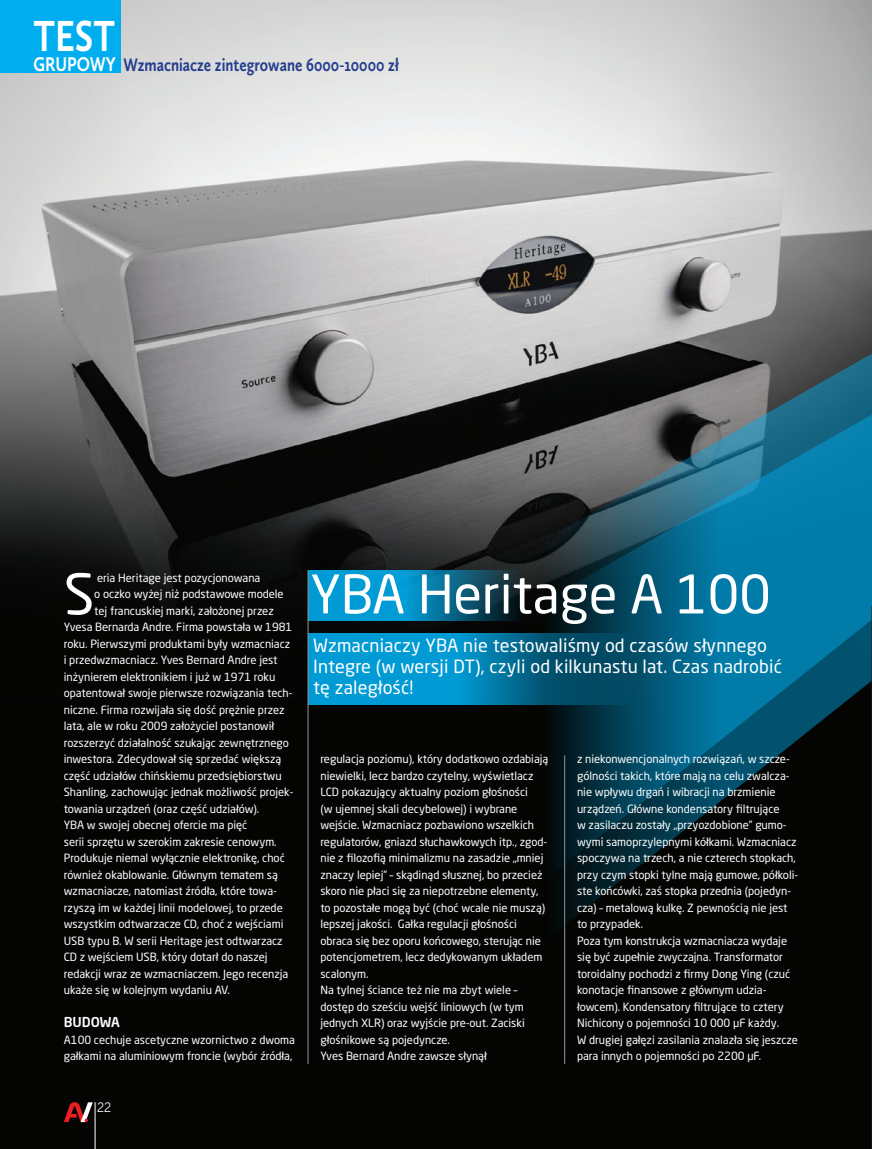
<style>
.page{position:relative;width:872px;height:1149px;background:#fff}
.page>*{position:absolute;margin:0;border:0;box-sizing:border-box;transform-origin:0 0}
.TXT{font:55.65px "Neo Sans Pro";color:#fff}
.TYTUL_N{font:52.5px "Neo Sans Pro";letter-spacing:-.005em;color:#fff}
.Belka_gorna{font:700 45px "Calluna Sans";color:#fff;scale:.8 1}
.Belka_gorna-2{font:700 18.75px "Calluna Sans";color:#253f8e;scale:.8 1}
.LEAD{font:18px/21px "Neo Sans Pro";letter-spacing:.01em;color:#fff}
.srodtytul{font:500 13.5px "Neo Sans Pro";letter-spacing:-.005em;color:#fff}
.t1{font:12.9px "Benton Sans P";color:#fff;scale:.93 1}
.TXT-2{font:11.25px/16.5px "Neo Sans Pro";letter-spacing:-.005em;color:#fff}
.s1{font-size:20.7px;color:#fff}
</style>
<div class="page">
<img style="left:0;top:0;width:872px;height:1148px">
<svg style="left:308px;top:353px;width:564px;height:61px;background:#636a6c"></svg>
<svg style="left:308px;top:414px;width:564px;height:714px;background:#0c2d38"></svg>
<svg style="left:871px;top:606px;width:1px;height:542px"></svg>
<svg style="left:64px;top:1101px;width:29px;height:20px"></svg>
<hr style="left:95px;top:1101px;width:1px;height:47px;background:#fff">
<div style="left:0;top:0;width:121px;height:72px;background:#00aeef"></div>
<p class="Belka_gorna" style="left:33px;top:8px;width:104px">TEST</p>
<p class="Belka_gorna-2" style="left:33px;top:53px;width:458px"><span class="s1">GRUPOWY</span> Wzmacniacze zintegrowane 6000-10000 zł</p>
<p class="TXT" style="left:64px;top:560px;width:32px">S</p>
<p class="TXT-2" style="left:97px;top:569px;width:165px">eria Heritage jest pozycjonowana</p>
<p class="TXT-2" style="left:94px;top:585px;width:191px">o oczko wyżej niż podstawowe modele</p>
<p class="TXT-2" style="left:94px;top:602px;width:181px">tej francuskiej marki, założonej przez</p>
<p class="TXT-2" style="left:64px;top:618px;width:230px">Yvesa Bernarda Andre. Firma powstała w 1981</p>
<p class="TXT-2" style="left:64px;top:635px;width:228px">roku. Pierwszymi produktami były wzmacniacz</p>
<p class="TXT-2" style="left:64px;top:651px;width:215px">i przedwzmacniacz. Yves Bernard Andre jest</p>
<p class="TXT-2" style="left:64px;top:668px;width:213px">inżynierem elektronikiem i już w 1971 roku</p>
<p class="TXT-2" style="left:64px;top:684px;width:230px">opatentował swoje pierwsze rozwiązania tech-</p>
<p class="TXT-2" style="left:64px;top:701px;width:222px">niczne. Firma rozwijała się dość prężnie przez</p>
<p class="TXT-2" style="left:64px;top:717px;width:212px">lata, ale w roku 2009 założyciel postanowił</p>
<p class="TXT-2" style="left:64px;top:734px;width:227px">rozszerzyć działalność szukając zewnętrznego</p>
<p class="TXT-2" style="left:64px;top:750px;width:219px">inwestora. Zdecydował się sprzedać większą</p>
<p class="TXT-2" style="left:64px;top:767px;width:219px">część udziałów chińskiemu przedsiębiorstwu</p>
<p class="TXT-2" style="left:64px;top:783px;width:231px">Shanling, zachowując jednak możliwość projek-</p>
<p class="TXT-2" style="left:64px;top:800px;width:197px">towania urządzeń (oraz część udziałów).</p>
<p class="TXT-2" style="left:64px;top:816px;width:226px">YBA w swojej obecnej ofercie ma pięć<br>serii sprzętu w szerokim zakresie cenowym.<br>Produkuje niemal wyłącznie elektronikę, choć również okablowanie. Głównym tematem są wzmacniacze, natomiast źródła, które towa&shy;rzyszą im w każdej linii modelowej, to przede wszystkim odtwarzacze CD, choć z wejściami USB typu B. W serii Heritage jest odtwarzacz CD z wejściem USB, który dotarł do naszej redakcji wraz ze wzmacniaczem. Jego recenzja ukaże się w kolejnym wydaniu AV.</p>
<p class="srodtytul" style="left:64px;top:1013px;width:57px">BUDOWA</p>
<p class="TXT-2" style="left:64px;top:1031px;width:233px">A100 cechuje ascetyczne wzornictwo z dwoma gałkami na aluminiowym froncie (wybór źródła,</p>
<p class="t1" style="left:97px;top:1098px;width:17px">22</p>
<p class="TYTUL_N" style="left:310px;top:562px;width:462px">YBA Heritage A 100</p>
<p class="LEAD" style="left:313px;top:634px;width:470px">Wzmacniaczy YBA nie testowaliśmy od czasów słynnego<br>Integre (w wersji DT), czyli od kilkunastu lat. Czas nadrobić tę zaległość!</p>
<p class="TXT-2" style="left:320px;top:750px;width:229px">regulacja poziomu), który dodatkowo ozdabiają niewielki, lecz bardzo czytelny, wyświetlacz LCD pokazujący aktualny poziom głośności<br>(w ujemnej skali decybelowej) i wybrane wejście. Wzmacniacz pozbawiono wszelkich regulatorów, gniazd słuchawkowych itp., zgod&shy;nie z filozofią minimalizmu na zasadzie „mniej znaczy lepiej” – skądinąd słusznej, bo przecież skoro nie płaci się za niepotrzebne elementy, to pozostałe mogą być (choć wcale nie muszą) lepszej jakości. Gałka regulacji głośności obraca się bez oporu końcowego, sterując nie potencjometrem, lecz dedykowanym układem scalonym.</p>
<p class="TXT-2" style="left:320px;top:981px;width:206px">Na tylnej ściance też nie ma zbyt wiele – dostęp do sześciu wejść liniowych (w tym jednych XLR) oraz wyjście pre-out. Zaciski głośnikowe są pojedyncze.</p>
<p class="TXT-2" style="left:320px;top:1047px;width:168px">Yves Bernard Andre zawsze słynął</p>
<p class="TXT-2" style="left:577px;top:750px;width:223px">z niekonwencjonalnych rozwiązań, w szcze&shy;gólności takich, które mają na celu zwalcza&shy;nie wpływu drgań i wibracji na brzmienie urządzeń. Główne kondensatory filtrujące<br>w zasilaczu zostały „przyozdobione” gumo&shy;wymi samoprzylepnymi kółkami. Wzmacniacz spoczywa na trzech, a nie czterech stopkach, przy czym stopki tylne mają gumowe, półkoli&shy;ste końcówki, zaś stopka przednia (pojedyn&shy;cza) – metalową kulkę. Z pewnością nie jest to przypadek.</p>
<p class="TXT-2" style="left:577px;top:932px;width:222px">Poza tym konstrukcja wzmacniacza wydaje się być zupełnie zwyczajna. Transformator toroidalny pochodzi z firmy Dong Ying (czuć konotacje finansowe z głównym udzia&shy;łowcem). Kondensatory filtrujące to cztery Nichicony o pojemności 10 000 µF każdy.<br>W drugiej gałęzi zasilania znalazła się jeszcze para innych o pojemności po 2200 µF.</p>
</div>
